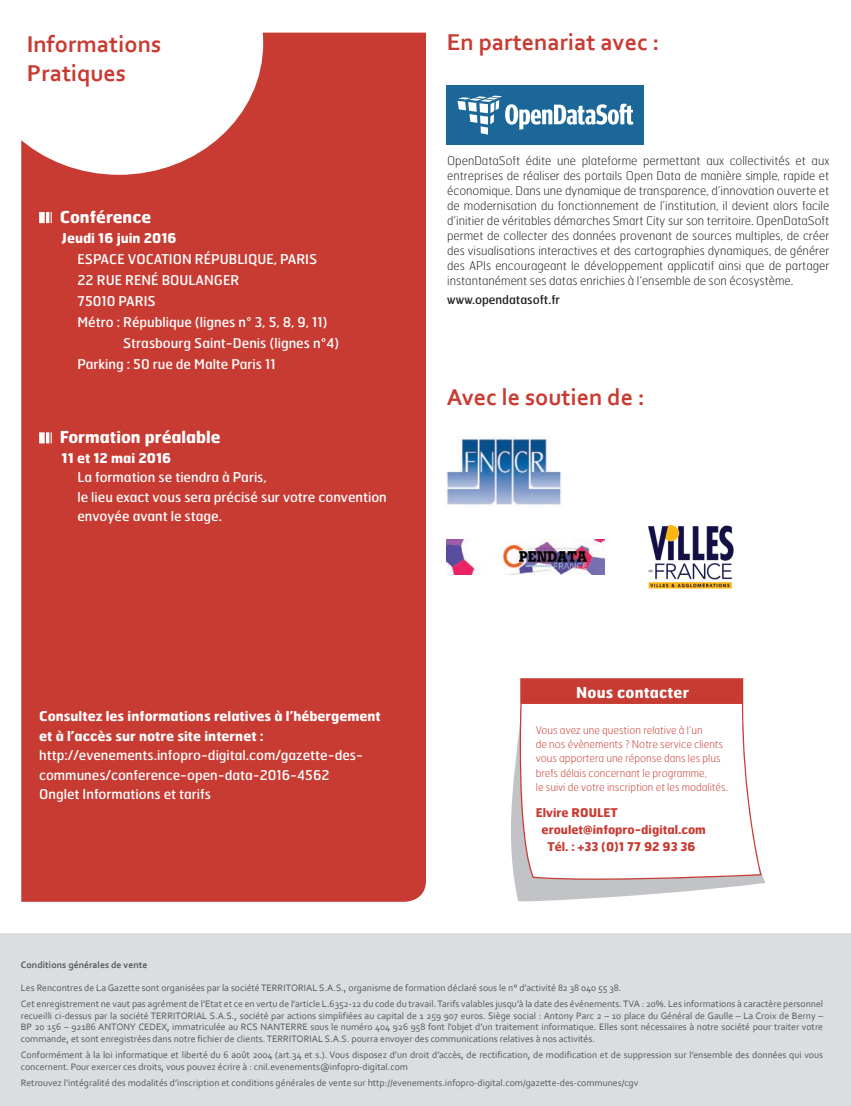
<style>
.page{position:relative;width:851px;height:1106px;background:#fff}
.page>*{position:absolute;margin:0;border:0;box-sizing:border-box;transform-origin:0 0}
.t1{font:700 24px/28.8px "Corbel";color:#c83b32}
.t2{font:700 16.5px "Hermes";color:#fff}
.t3{font:700 15.15px "Hermes";letter-spacing:.01em;color:#fff}
.t4{font:13.5px/19.5px "Hermes";color:#fff}
.t5{font:700 13.5px/19.5px "Hermes";color:#fff}
.t6{font:100 12px/15px "Hermes";color:#231f20;text-align:justify}
.t7{font:700 12px/16px "Hermes";color:#c83b32}
.t8{font:12px "Hermes";color:#231f20}
.t9{font:100 10.65px/14.1px "Hermes";color:#c83b32}
.t10{font:9.75px/11.7px "Corbel";color:#57585a}
.t11{font:700 9.75px "Corbel";color:#57585a}
</style>
<div class="page">
<div style="left:21px;top:33px;width:405px;height:868px;background:#c83b32"></div>
<svg style="left:21px;top:32px;width:242px;height:143px"></svg>
<div style="left:0;top:933px;width:850px;height:173px;background:#dcdddf"></div>
<svg style="left:39px;top:212px;width:13px;height:11px"></svg>
<svg style="left:39px;top:432px;width:13px;height:11px"></svg>
<img style="left:446px;top:437px;width:116px;height:69px">
<img style="left:446px;top:540px;width:158px;height:34px">
<img style="left:648px;top:525px;width:85px;height:63px">
<div style="left:446px;top:85px;width:198px;height:59px;background:#1b679a"></div>
<svg style="left:457px;top:96px;width:176px;height:39px"></svg>
<svg style="left:511px;top:831px;width:1px;height:26px"></svg>
<svg style="left:516px;top:733px;width:244px;height:149px"></svg>
<svg style="left:519px;top:702px;width:242px;height:177px"></svg>
<div style="left:520px;top:678px;width:223px;height:25px;background:#c83b32"></div>
<h1 class="t1" style="left:27px;top:29px;width:136px">Informations<br>Pratiques</h1>
<h2 class="t2" style="left:60px;top:206px;width:93px">Conférence</h2>
<h3 class="t5" style="left:62px;top:227px;width:116px">Jeudi 16 juin 2016</h3>
<h3 class="t4" style="left:77px;top:248px;width:241px">ESPACE VOCATION RÉPUBLIQUE, PARIS</h3>
<h3 class="t4" style="left:77px;top:269px;width:163px">22 RUE RENÉ BOULANGER</h3>
<h3 class="t4" style="left:77px;top:290px;width:80px">75010 PARIS</h3>
<h3 class="t4" style="left:77px;top:311px;width:252px">Métro : République (lignes n° 3, 5, 8, 9, 11)</h3>
<h3 class="t4" style="left:123px;top:332px;width:218px">Strasbourg Saint-Denis (lignes n°4)</h3>
<h3 class="t4" style="left:77px;top:353px;width:200px">Parking : 50 rue de Malte Paris 11</h3>
<h2 class="t2" style="left:60px;top:426px;width:162px">Formation préalable</h2>
<h3 class="t5" style="left:62px;top:448px;width:111px">11 et 12 mai 2016</h3>
<h3 class="t4" style="left:77px;top:467px;width:311px">La formation se tiendra à Paris,<br>le lieu exact vous sera précisé sur votre convention envoyée avant le stage.</h3>
<h1 class="t1" style="left:446px;top:27px;width:214px">En partenariat avec :</h1>
<p class="t6" style="left:447px;top:153px;width:383px">OpenDataSoft édite une plateforme permettant aux collectivités et aux entreprises de réaliser des portails Open Data de manière simple, rapide et économique. Dans une dynamique de transparence, d’innovation ouverte et de modernisation du fonctionnement de l’institution, il devient alors facile d’initier de véritables démarches Smart City sur son territoire. OpenDataSoft permet de collecter des données provenant de sources multiples, de créer des visualisations interactives et des cartographies dynamiques, de générer des APIs encourageant le développement applicatif ainsi que de partager instantanément ses datas enrichies à l’ensemble de son écosystème.</p>
<p class="t8" style="left:447px;top:292px;width:114px">www.opendatasoft.fr</p>
<h1 class="t1" style="left:446px;top:382px;width:200px">Avec le soutien de :</h1>
<h3 class="t5" style="left:39px;top:706px;width:343px">Consultez les informations relatives à l’hébergement et à l’accès sur notre site internet :</h3>
<h3 class="t4" style="left:39px;top:745px;width:325px">http://evenements.infopro-digital.com/gazette-des&shy;communes/conference-open-data-2016-4562<br>Onglet Informations et tarifs</h3>
<h3 class="t3" style="left:576px;top:682px;width:114px">Nous contacter</h3>
<p class="t9" style="left:535px;top:723px;width:193px">Vous avez une question relative à l’un<br>de nos évènements ? Notre service clients vous apportera une réponse dans les plus brefs délais concernant le programme,<br>le suivi de votre inscription et les modalités.</p>
<p class="t7" style="left:541px;top:804px;width:166px;text-indent:-6px">Elvire ROULET eroulet@infopro-digital.com</p>
<p class="t7" style="left:547px;top:838px;width:150px">Tél. : +33 (0)1 77 92 93 36</p>
<p class="t11" style="left:21px;top:958px;width:128px">Conditions générales de vente</p>
<p class="t10" style="left:21px;top:979px;width:803px;line-height:15.9px">Les Rencontres de La Gazette sont organisées par la société TERRITORIAL S.A.S., organisme de formation déclaré sous le n° d’activité 82 38 040 55 38.<br>Cet enregistrement ne vaut pas agrément de l’Etat et ce en vertu de l’article L.6352-12 du code du travail. Tarifs valables jusqu’à la date des événements. TVA : 20%. Les informations à caractère personnel</p>
<p class="t10" style="left:21px;top:1009px;width:803px;text-align:justify">recueilli ci-dessus par la société TERRITORIAL S.A.S., société par actions simplifiées au capital de 1 259 907 euros. Siège social : Antony Parc 2 – 10 place du Général de Gaulle – La Croix de Berny – BP 20 156 – 92186 ANTONY CEDEX, immatriculée au RCS NANTERRE sous le numéro 404 926 958 font l’objet d’un traitement informatique. Elles sont nécessaires à notre société pour traiter votre commande, et sont enregistrées dans notre fichier de clients. TERRITORIAL S.A.S. pourra envoyer des communications relatives à nos activités.</p>
<p class="t10" style="left:21px;top:1048px;width:803px">Conformément à la loi informatique et liberté du 6 août 2004 (art.34 et s.). Vous disposez d’un droit d’accès, de rectification, de modification et de suppression sur l’ensemble des données qui vous concernent. Pour exercer ces droits, vous pouvez écrire à : cnil.evenements@infopro-digital.com</p>
<p class="t10" style="left:21px;top:1076px;width:619px">Retrouvez l’intégralité des modalités d’inscription et conditions générales de vente sur http://evenements.infopro-digital.com/gazette-des-communes/cgv</p>
</div>
